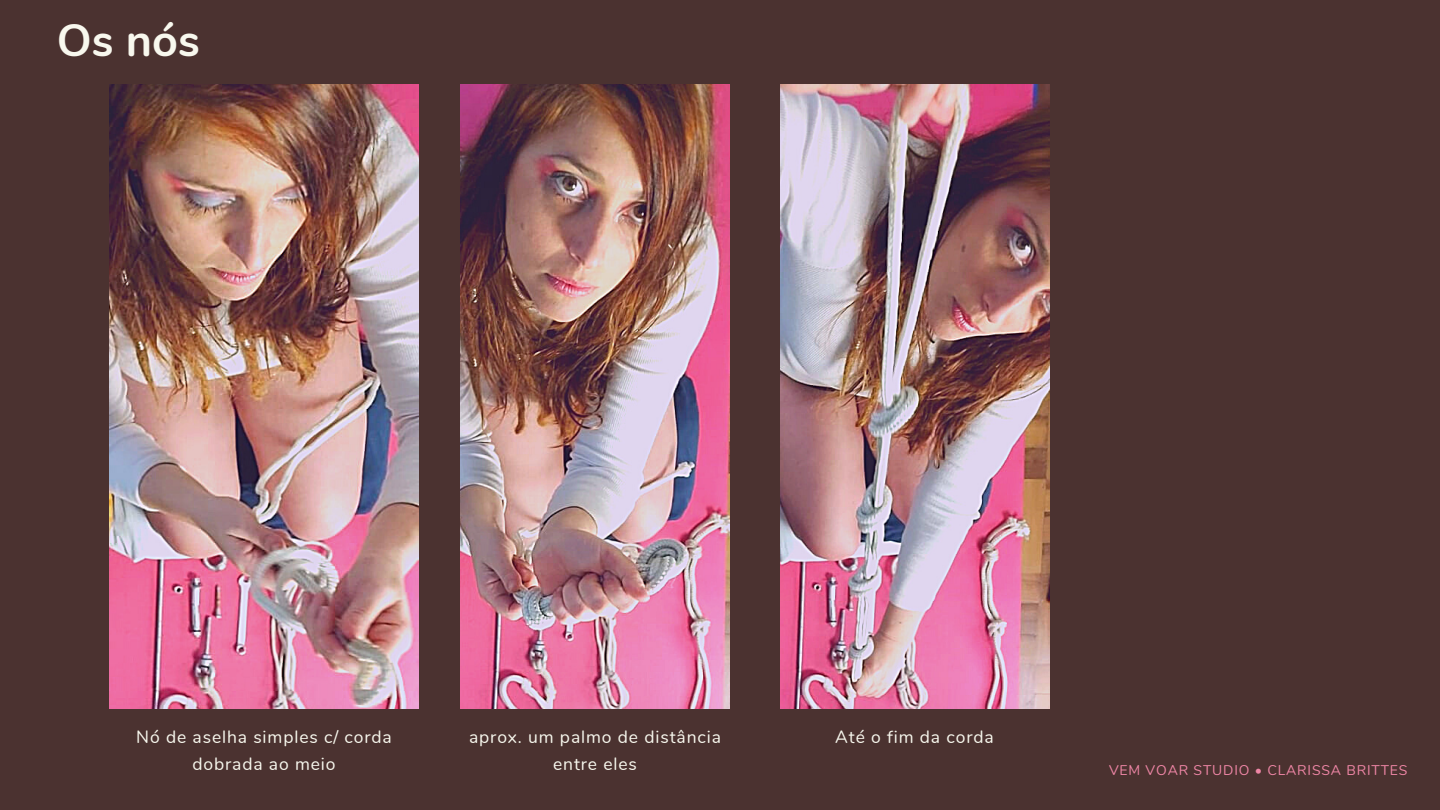
<style>
.page{position:relative;width:1440px;height:810px;background:#4b3230}
.page>*{position:absolute;margin:0;border:0;box-sizing:border-box;transform-origin:0 0}
.t1{font:700 45px "Nunito";color:#f8f8ee}
.t2{font:17.5px/26.2px "Nunito";letter-spacing:.05em;color:#f8f8ee;text-align:center}
.t3{font:14px "Nunito";letter-spacing:.06em;color:#ef86a6}
</style>
<div class="page">
<img style="left:780px;top:84px;width:269px;height:624px">
<img style="left:461px;top:84px;width:269px;height:624px">
<img style="left:109px;top:84px;width:310px;height:624px">
<h1 class="t1" style="left:57px;top:11px;width:144px">Os nós</h1>
<p class="t2" style="left:136px;top:725px;width:257px">Nó de aselha simples c/ corda dobrada ao meio</p>
<p class="t2" style="left:469px;top:725px;width:253px">aprox. um palmo de distância entre eles</p>
<p class="t2" style="left:835px;top:725px;width:160px">Até o fim da corda</p>
<p class="t3" style="left:1109px;top:761px;width:300px">VEM VOAR STUDIO • CLARISSA BRITTES</p>
</div>
